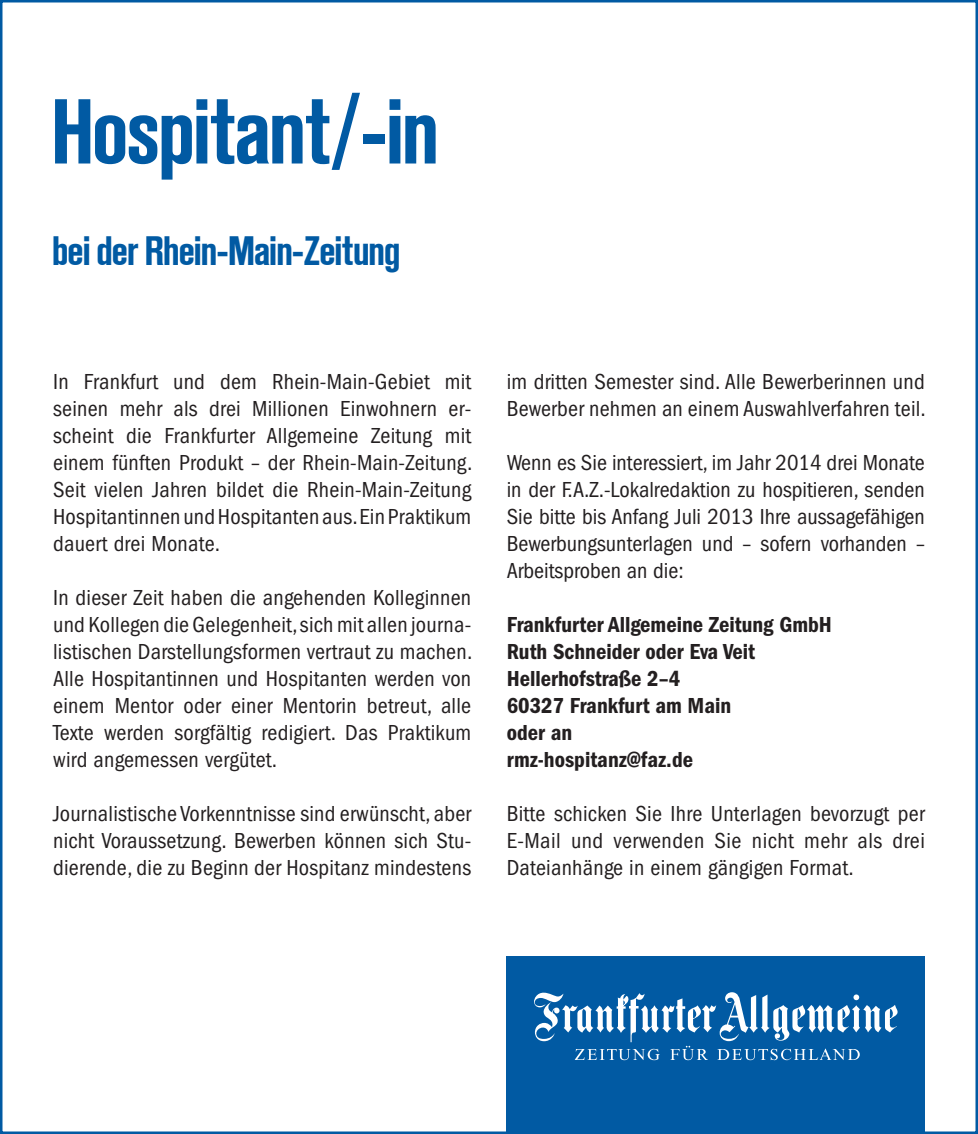
<style>
.page{position:relative;width:978px;height:1134px;background:#fff}
.page>*{position:absolute;margin:0;border:0;box-sizing:border-box;transform-origin:0 0}
.t1{font:90px "FAZ Ad Grotesk Cond Demi Bd";letter-spacing:.01em;color:#015aa3}
.t2{font:40px "FAZ Ad Grotesk Cond Demi Bd";letter-spacing:.01em;color:#015aa3}
.t3{font:condensed 22.5px/27px "Franklin Gothic LT";letter-spacing:.01em;color:#231f20;text-align:justify}
.t4{font:600 condensed 22.5px/27px "Franklin Gothic LT";color:#231f20}
</style>
<div class="page">
<div style="left:507px;top:957px;width:418px;height:177px;background:#015aa3"></div>
<svg style="left:534px;top:992px;width:364px;height:68px"></svg>
<h1 class="t1" style="left:53px;top:81px;width:386px">Hospitant/-in</h1>
<h2 class="t2" style="left:53px;top:228px;width:349px">bei der Rhein-Main-Zeitung</h2>
<p class="t3" style="left:53px;top:368px;width:421px">In Frankfurt und dem Rhein-Main-Gebiet mit seinen mehr als drei Millionen Einwohnern er&shy;scheint die Frankfurter Allgemeine Zeitung mit einem fünften Produkt – der Rhein-Main-Zeitung.<br>Seit vielen Jahren bildet die Rhein-Main-Zeitung Hospitantinnen und Hospitanten aus. Ein Praktikum dauert drei Monate.</p>
<p class="t3" style="left:53px;top:584px;width:421px">In dieser Zeit haben die angehenden Kolleginnen und Kollegen die Gelegenheit, sich mit allen journa&shy;listischen Darstellungsformen vertraut zu machen.<br>Alle Hospitantinnen und Hospitanten werden von einem Mentor oder einer Mentorin betreut, alle Texte werden sorgfältig redigiert. Das Praktikum wird angemessen vergütet.</p>
<p class="t3" style="left:53px;top:800px;width:420px">Journalistische Vorkenntnisse sind erwünscht, aber nicht Voraussetzung. Bewerben können sich Stu&shy;dierende, die zu Beginn der Hospitanz mindestens</p>
<p class="t3" style="left:507px;top:368px;width:421px">im dritten Semester sind. Alle Bewerberinnen und<br>Bewerber nehmen an einem Auswahlverfahren teil.</p>
<p class="t3" style="left:507px;top:449px;width:420px">Wenn es Sie interessiert, im Jahr 2014 drei Monate in der F.A.Z.-Lokalredaktion zu hospitieren, senden Sie bitte bis Anfang Juli 2013 Ihre aussagefähigen Bewerbungsunterlagen und – sofern vorhanden – Arbeitsproben an die:</p>
<p class="t4" style="left:507px;top:611px;width:327px">Frankfurter Allgemeine Zeitung GmbH<br>Ruth Schneider oder Eva Veit<br>Hellerhofstraße 2–4<br>60327 Frankfurt am Main<br>oder an<br>rmz-hospitanz@faz.de</p>
<p class="t3" style="left:507px;top:800px;width:420px">Bitte schicken Sie Ihre Unterlagen bevorzugt per E-Mail und verwenden Sie nicht mehr als drei Dateianhänge in einem gängigen Format.</p>
</div>
